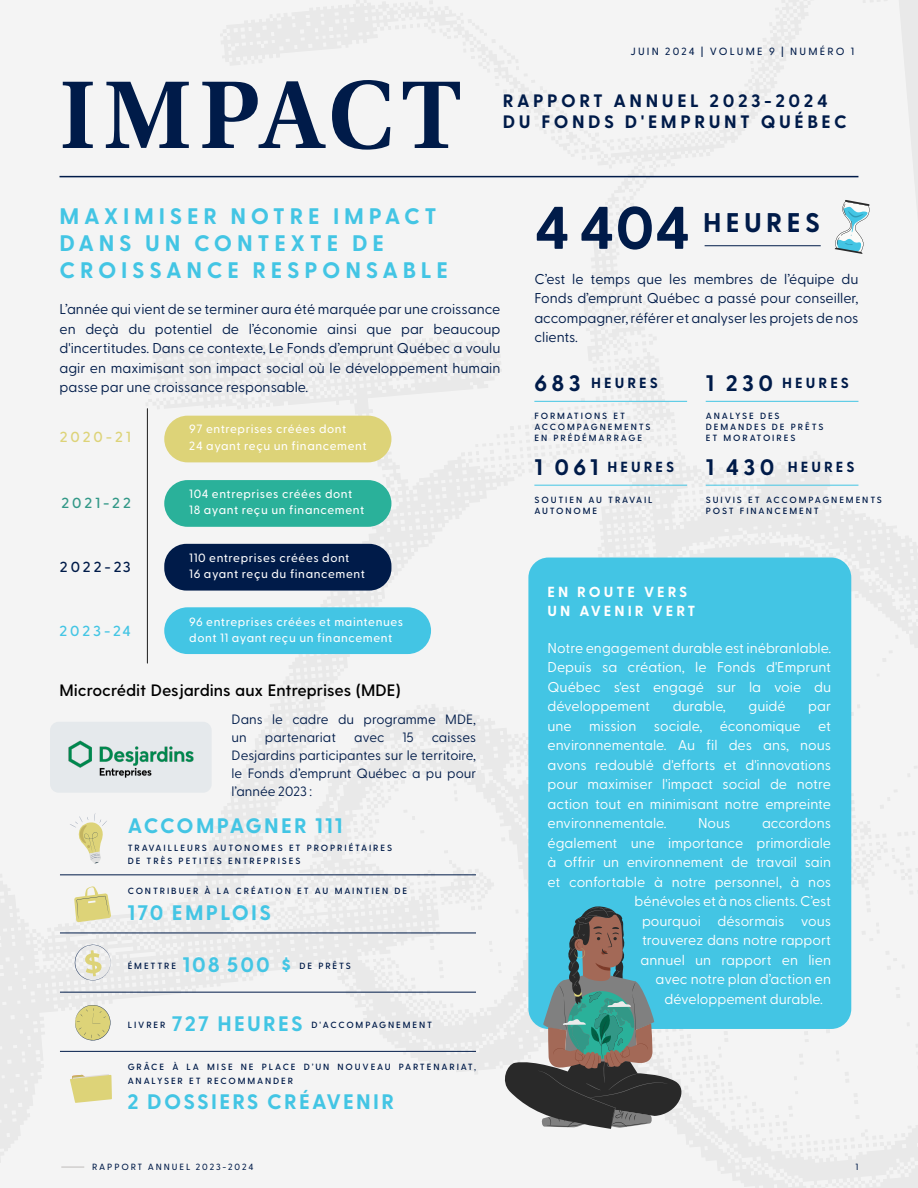
<style>
.page{position:relative;width:918px;height:1188px;background:#fff}
.page>*{position:absolute;margin:0;border:0;box-sizing:border-box;transform-origin:0 0}
.t1{font:600 101.4px "Utopia Std";letter-spacing:.065em;color:#001b49}
.t2{font:700 60px "Greycliff CF";color:#001b49}
.t3{font:700 27px "Greycliff CF";letter-spacing:.16em;color:#001b49}
.t4{font:700 22.5px/27px "Greycliff CF";letter-spacing:.21em;color:#43c5e4}
.t5{font:700 21px "Greycliff CF";letter-spacing:.11em;color:#43c5e4}
.t6{font:700 18px/21.6px "Greycliff CF";letter-spacing:.2em;color:#001b49}
.t7{font:600 16.5px "Greycliff CF";color:#000}
.t8{font:700 14.7px "Greycliff CF";letter-spacing:.21em;color:#001b49}
.t9{font:700 14.7px/19.5px "Greycliff CF";letter-spacing:.21em;color:#fff}
.t10{font:600 14.7px "Greycliff CF";letter-spacing:.2em;color:#ddd378}
.t11{font:600 14.7px "Greycliff CF";letter-spacing:.2em;color:#329887}
.t12{font:600 14.7px "Greycliff CF";letter-spacing:.2em;color:#001b49}
.t13{font:600 14.7px "Greycliff CF";letter-spacing:.2em;color:#43c5e4}
.t14{font:14.25px/19.5px "Greycliff CF";color:#fff;text-align:justify}
.t15{font:14.25px/19.5px "Greycliff CF";color:#001b49;text-align:justify}
.t16{font:13.5px/18px "Greycliff CF";color:#001b49}
.t17{font:500 12px/16.5px "Greycliff CF";letter-spacing:.05em;color:#fff}
.t18{font:500 10.5px "Greycliff CF";letter-spacing:.21em;color:#001b49}
.t19{font:600 9px/11.1px "Greycliff CF";letter-spacing:.21em;color:#001b49}
.t20{font:500 9px "Greycliff CF";letter-spacing:.205em;color:#001b49}
.s1{font-size:22.5px}
</style>
<div class="page">
<img style="left:0;top:0;width:918px;height:1188px">
<svg style="left:70px;top:813px;width:37px;height:51px"></svg>
<svg style="left:74px;top:944px;width:37px;height:38px"></svg>
<svg style="left:74px;top:1004px;width:38px;height:38px"></svg>
<svg style="left:74px;top:886px;width:37px;height:36px"></svg>
<svg style="left:70px;top:1074px;width:42px;height:29px"></svg>
<div style="left:528px;top:558px;width:323px;height:471px;background:#43c5e4;border-radius:20px"></div>
<hr style="left:60px;top:176px;width:798px;height:1px;background:#001b49">
<hr style="left:705px;top:245px;width:116px;height:1px;background:#001b49">
<hr style="left:147px;top:409px;width:1px;height:254px;background:#1a1a1b">
<div style="left:164px;top:416px;width:227px;height:46px;background:#ddd378;border-radius:23px"></div>
<div style="left:164px;top:480px;width:227px;height:47px;background:#2ab19a;border-radius:23px"></div>
<div style="left:164px;top:544px;width:227px;height:47px;background:#001b49;border-radius:22px"></div>
<div style="left:164px;top:607px;width:267px;height:47px;background:#43c5e4;border-radius:23px"></div>
<svg style="left:835px;top:200px;width:36px;height:54px"></svg>
<hr style="left:534px;top:401px;width:153px;height:1px;background:#43c5e4">
<hr style="left:534px;top:485px;width:153px;height:1px;background:#43c5e4">
<hr style="left:706px;top:401px;width:152px;height:1px;background:#43c5e4">
<hr style="left:706px;top:485px;width:152px;height:1px;background:#43c5e4">
<hr style="left:60px;top:874px;width:416px;height:1px;background:#001b49">
<hr style="left:60px;top:933px;width:416px;height:1px;background:#001b49">
<hr style="left:60px;top:992px;width:416px;height:1px;background:#001b49">
<hr style="left:60px;top:1051px;width:416px;height:1px;background:#001b49">
<svg style="left:499px;top:906px;width:190px;height:223px"></svg>
<svg style="left:61px;top:1167px;width:23px;height:1px"></svg>
<div style="left:50px;top:722px;width:162px;height:71px;background:#e5e9ec;border-radius:9px"></div>
<img style="left:68px;top:740px;width:126px;height:38px">
<h1 class="t1" style="left:60px;top:58px;width:404px">IMPACT</h1>
<p class="t18" style="left:630px;top:43px;width:225px">JUIN 2024 | VOLUME 9 | NUMÉRO 1</p>
<p class="t6" style="left:503px;top:89px;width:345px">RAPPORT ANNUEL 2023-2024<br>DU FONDS D'EMPRUNT QUÉBEC</p>
<h3 class="t4" style="left:60px;top:201px;width:390px">MAXIMISER NOTRE IMPACT<br>DANS UN CONTEXTE DE<br>CROISSANCE RESPONSABLE</h3>
<p class="t15" style="left:60px;top:298px;width:442px">L’année qui vient de se terminer aura été marquée par une croissance en deçà du potentiel de l’économie ainsi que par beaucoup d'incertitudes. Dans ce contexte, Le Fonds d’emprunt Québec a voulu agir en maximisant son impact social où le développement humain passe par une croissance responsable.</p>
<p class="t17" style="left:189px;top:420px;width:179px">97 entreprises créées dont<br>24 ayant reçu un financement</p>
<p class="t17" style="left:189px;top:485px;width:176px">104 entreprises créées dont<br>18 ayant reçu un financement</p>
<p class="t17" style="left:189px;top:548px;width:177px">110 entreprises créées dont<br>16 ayant reçu du financement</p>
<p class="t17" style="left:189px;top:613px;width:215px">96 entreprises créées et maintenues dont 11 ayant reçu un financement</p>
<p class="t7" style="left:60px;top:681px;width:343px">Microcrédit Desjardins aux Entreprises (MDE)</p>
<p class="t10" style="left:60px;top:428px;width:73px">2020-21</p>
<p class="t11" style="left:61px;top:495px;width:71px">2021-22</p>
<p class="t12" style="left:60px;top:559px;width:72px">2022-23</p>
<p class="t13" style="left:59px;top:622px;width:73px">2023-24</p>
<p class="t16" style="left:232px;top:710px;width:246px">Dans le cadre du programme MDE, un</p>
<p class="t16" style="left:232px;top:728px;width:246px;text-align:justify;text-indent:200px">caisses Desjardins participantes sur le territoire, le Fonds d’emprunt Québec a pu pour l’année 2023 :</p>
<p class="t16" style="left:265px;top:728px;width:72px">partenariat</p>
<p class="t16" style="left:354px;top:728px;width:32px">avec</p>
<p class="t16" style="left:403px;top:728px;width:13px">15</p>
<h3 class="t5" style="left:128px;top:809px;width:216px">ACCOMPAGNER 111</h3>
<p class="t19" style="left:128px;top:841px;width:266px;line-height:13.5px">TRAVAILLEURS AUTONOMES ET PROPRIÉTAIRES<br>DE TRÈS PETITES ENTREPRISES</p>
<p class="t19" style="left:128px;top:886px;width:281px">CONTRIBUER À LA CRÉATION ET AU MAINTIEN DE</p>
<h3 class="t5" style="left:128px;top:896px;width:145px">170 EMPLOIS</h3>
<p class="t19" style="left:128px;top:960px;width:50px">ÉMETTRE</p>
<h3 class="t5" style="left:182px;top:948px;width:110px">108 500 $</h3>
<p class="t19" style="left:299px;top:960px;width:53px">DE PRÊTS</p>
<p class="t19" style="left:128px;top:1020px;width:39px">LIVRER</p>
<h3 class="t5" style="left:172px;top:1008px;width:133px">727 HEURES</h3>
<p class="t19" style="left:311px;top:1020px;width:122px">D'ACCOMPAGNEMENT</p>
<p class="t19" style="left:128px;top:1061px;width:350px;line-height:13.5px">GRÂCE À LA MISE NE PLACE D’UN NOUVEAU PARTENARIAT,<br>ANALYSER ET RECOMMANDER</p>
<h3 class="t5" style="left:128px;top:1086px;width:268px">2 DOSSIERS CRÉAVENIR</h3>
<h2 class="t2" style="left:534px;top:182px;width:157px">4 404</h2>
<h3 class="t3" style="left:703px;top:202px;width:118px">HEURES</h3>
<p class="t15" style="left:534px;top:268px;width:326px">C’est le temps que les membres de l’équipe du Fonds d’emprunt Québec a passé pour conseiller, accompagner, référer et analyser les projets de nos clients.</p>
<p class="t8" style="left:534px;top:372px;width:125px"><span class="s1">683</span> HEURES</p>
<p class="t19" style="left:534px;top:411px;width:118px">FORMATIONS ET<br>ACCOMPAGNEMENTS<br>EN PRÉDÉMARRAGE</p>
<p class="t8" style="left:534px;top:456px;width:141px"><span class="s1">1 061</span> HEURES</p>
<p class="t19" style="left:534px;top:494px;width:120px">SOUTIEN AU TRAVAIL<br>AUTONOME</p>
<p class="t8" style="left:706px;top:372px;width:145px"><span class="s1">1 230</span> HEURES</p>
<p class="t19" style="left:706px;top:411px;width:119px">ANALYSE DES<br>DEMANDES DE PRÊTS<br>ET MORATOIRES</p>
<p class="t8" style="left:706px;top:456px;width:150px"><span class="s1">1 430</span> HEURES</p>
<p class="t19" style="left:706px;top:494px;width:178px">SUIVIS ET ACCOMPAGNEMENTS<br>POST FINANCEMENT</p>
<p class="t9" style="left:548px;top:581px;width:149px">EN ROUTE VERS<br>UN AVENIR VERT</p>
<p class="t14" style="left:548px;top:637px;width:285px">Notre engagement durable est inébranlable.<br>Depuis sa création, le Fonds d'Emprunt Québec s'est engagé sur la voie du développement</p>
<p class="t14" style="left:673px;top:695px;width:55px">durable,</p>
<p class="t14" style="left:749px;top:695px;width:39px">guidé</p>
<p class="t14" style="left:548px;top:695px;width:285px;text-indent:261px">par une mission sociale, économique et environnementale. Au fil des ans, nous avons redoublé d'efforts et d'innovations pour maximiser l'impact social de notre action tout en minimisant notre empreinte environnementale.</p>
<p class="t14" style="left:698px;top:812px;width:34px">Nous</p>
<p class="t14" style="left:762px;top:812px;width:71px">accordons</p>
<p class="t14" style="left:548px;top:832px;width:285px">également une importance primordiale</p>
<p class="t14" style="left:548px;top:851px;width:285px">à offrir un environnement de travail sain</p>
<p class="t14" style="left:548px;top:871px;width:285px">et confortable à notre personnel, à nos</p>
<p class="t14" style="left:635px;top:890px;width:198px">bénévoles et à nos clients. C’est</p>
<p class="t14" style="left:642px;top:910px;width:191px">pourquoi désormais vous</p>
<p class="t14" style="left:642px;top:929px;width:190px">trouverez dans notre rapport</p>
<p class="t14" style="left:641px;top:949px;width:192px">annuel un rapport en lien</p>
<p class="t14" style="left:656px;top:968px;width:177px">avec notre plan d’action en</p>
<p class="t14" style="left:665px;top:988px;width:160px">développement durable.</p>
<p class="t20" style="left:92px;top:1160px;width:163px">RAPPORT ANNUEL 2023-2024</p>
<p class="t20" style="left:856px;top:1160px;width:4px">1</p>
</div>
